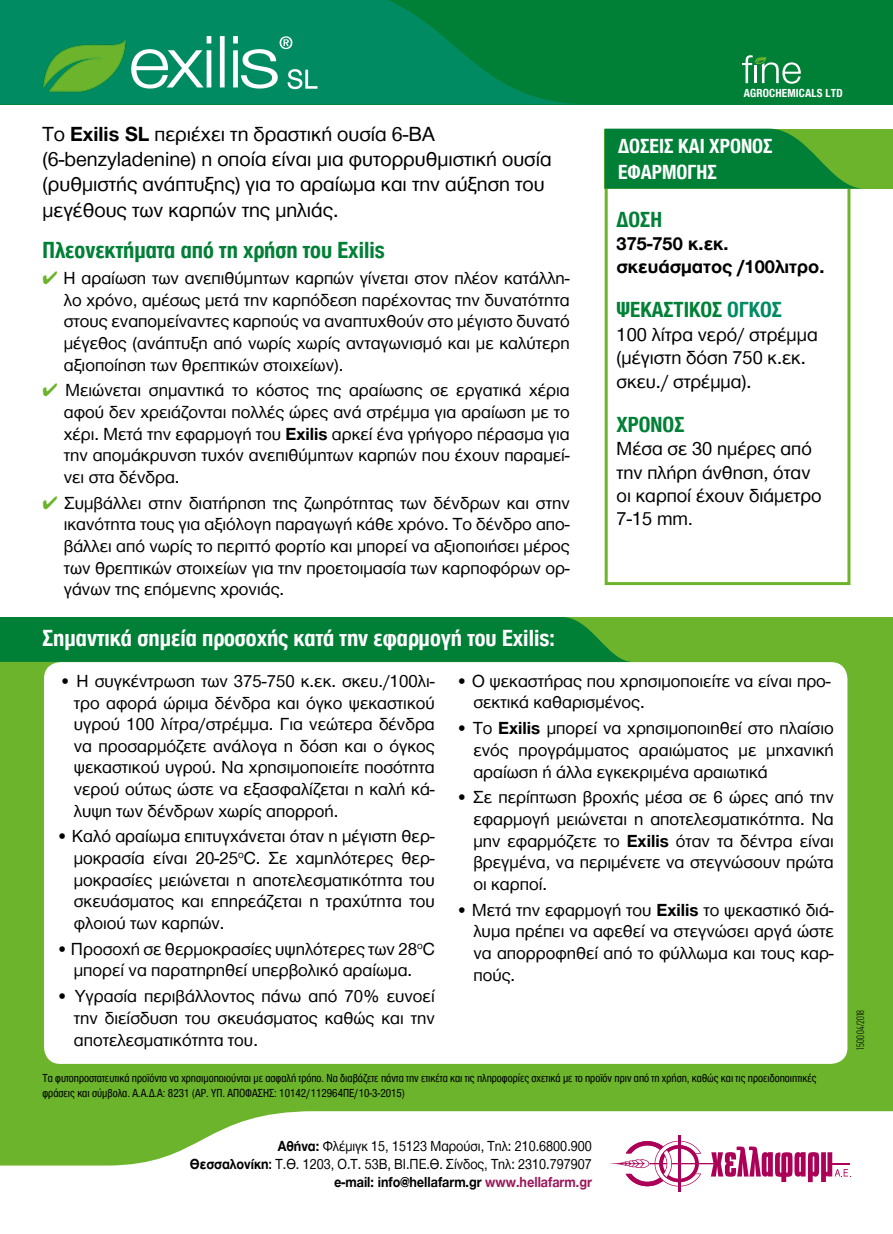
<style>
.page{position:relative;width:893px;height:1234px;background:#fff}
.page>*{position:absolute;margin:0;border:0;box-sizing:border-box;transform-origin:0 0}
.t1{font:700 24px "CF Helvetica Cond";color:#fff}
.t2{font:700 24px "CF Helvetica Cond";color:#008036}
.t3{font:700 22.5px "CF Helvetica Cond";color:#008036}
.t4{font:21px/25.2px "CF Helvetica";color:#000}
.t5{font:700 21px/25.2px "CF Helvetica Cond";color:#fff}
.t6{font:19.5px/23.4px "CF Helvetica";color:#000}
.t7{font:700 19.5px/23.4px "CF Helvetica";color:#000}
.t8{font:18px/21.6px "CF Helvetica";color:#000;text-align:justify}
.t9{font:15px/18px "CF Helvetica";color:#000;text-align:right;scale:.9 1}
.t10{font:12px/14.4px "CF Helvetica Cond";color:#000}
.t11{font:700 12px "CF Helvetica Cond";letter-spacing:.015em;color:#fff}
.t12{font:300 condensed 10.5px "CF Din";color:#000}
.s1{font-weight:700}
.s2{color:#6cb42c}
.s3{color:#008b62}
.s4{font-size:18px}
.s5{font-weight:500}
.s6{font-weight:700;color:#9b1759}
</style>
<div class="page">
<div style="left:605px;top:129px;width:288px;height:59px;background:#6cb42c"></div>
<div style="left:605px;top:164px;width:245px;height:421px;border:3px solid #6cb42c"></div>
<div style="left:0;top:617px;width:893px;height:584px;background:#6cb42c"></div>
<svg style="left:0;top:1111px;width:893px;height:90px;fill:#fff"></svg>
<div style="left:0;top:0;width:893px;height:104px;background:#008036"></div>
<svg style="left:0;top:0;width:574px;height:104px;fill:#008b62"></svg>
<hr style="left:678px;top:1134px;width:2px;height:57px;background:#ac0058">
<svg style="left:711px;top:1145px;width:140px;height:36px;background:#d88ab2"></svg>
<svg style="left:608px;top:1140px;width:93px;height:46px;background:#e9bcd3"></svg>
<hr style="left:672px;top:1162px;width:42px;height:1px;background:#ac0058">
<div style="left:43px;top:660px;width:806px;height:405px;background:#fff;border-radius:18px"></div>
<div style="left:41px;top:659px;width:809px;height:407px;border:3px solid #6cb42c;border-radius:18px"></div>
<svg style="left:742px;top:55px;width:59px;height:29px"></svg>
<svg style="left:220px;top:36px;width:5px;height:51px"></svg>
<svg style="left:233px;top:36px;width:84px;height:53px;background:#3ca686"></svg>
<svg style="left:43px;top:36px;width:168px;height:56px;background:#3ea466"></svg>
<svg style="left:605px;top:129px;width:253px;height:59px"></svg>
<div style="left:0;top:617px;width:633px;height:44px;background:#008036"></div>
<p class="t4" style="left:43px;top:121px;width:511px">Το <span class="s1">Exilis SL</span> περιέχει τη δραστική ουσία 6-BA (6-benzyladenine) η οποία είναι μια φυτορρυθμιστική ουσία (ρυθμιστής ανάπτυξης) για το αραίωμα και την αύξηση του μεγέθους των καρπών της μηλιάς.</p>
<h1 class="t2" style="left:43px;top:237px;width:344px">ΠΛΕΟΝΕΚΤΉΜΑΤΑ ΑΠΌ ΤΗ ΧΡΉΣΗ ΤΟΥ EXILIS</h1>
<p class="t8" style="left:64px;top:267px;width:508px;text-indent:-21px"><span class="s2">✔</span> Η αραίωση των ανεπιθύμητων καρπών γίνεται στον πλέον κατάλλη&shy;λο χρόνο, αμέσως μετά την καρπόδεση παρέχοντας την δυνατότητα στους εναπομείναντες καρπούς να αναπτυχθούν στο μέγιστο δυνατό μέγεθος (ανάπτυξη από νωρίς χωρίς ανταγωνισμό και με καλύτερη αξιοποίηση των θρεπτικών στοιχείων).</p>
<p class="t8" style="left:64px;top:379px;width:508px;text-indent:-21px"><span class="s2">✔</span> Μειώνεται σημαντικά το κόστος της αραίωσης σε εργατικά χέρια αφού δεν χρειάζονται πολλές ώρες ανά στρέμμα για αραίωση με το χέρι. Μετά την εφαρμογή του <span class="s1">Exilis</span> αρκεί ένα γρήγορο πέρασμα για την απομάκρυνση τυχόν ανεπιθύμητων καρπών που έχουν παραμεί&shy;νει στα δένδρα.</p>
<p class="t8" style="left:64px;top:492px;width:507px;text-indent:-21px"><span class="s2">✔</span> Συμβάλλει στην διατήρηση της ζωηρότητας των δένδρων και στην ικανότητα τους για αξιόλογη παραγωγή κάθε χρόνο. Το δένδρο απο&shy;βάλλει από νωρίς το περιττό φορτίο και μπορεί να αξιοποιήσει μέρος των θρεπτικών στοιχείων για την προετοιμασία των καρποφόρων ορ&shy;γάνων της επόμενης χρονιάς.</p>
<h1 class="t1" style="left:43px;top:625px;width:514px">ΣΗΜΑΝΤΙΚΆ ΣΗΜΕΊΑ ΠΡΟΣΟΧΉΣ ΚΑΤΆ ΤΗΝ ΕΦΑΡΜΟΓΉ ΤΟΥ EXILIS:</h1>
<p class="t11" style="left:744px;top:87px;width:100px">AGROCHEMICALS LTD</p>
<p class="t5" style="left:618px;top:134px;width:155px">ΔΌΣΕΙΣ ΚΑΙ ΧΡΌΝΟΣ<br>ΕΦΑΡΜΟΓΉΣ</p>
<p class="t3" style="left:617px;top:207px;width:45px">ΔΌΣΗ</p>
<p class="t7" style="left:617px;top:232px;width:209px">375-750 κ.εκ. σκευάσματος /100λιτρο.</p>
<p class="t3" style="left:617px;top:298px;width:166px">ΨΕΚΑΣΤΙΚΌΣ <span class="s3">ΌΓΚΟΣ</span></p>
<p class="t6" style="left:617px;top:323px;width:203px">100 λίτρα νερό/ στρέμμα (μέγιστη δόση 750 κ.εκ. σκευ./ στρέμμα).</p>
<p class="t3" style="left:617px;top:412px;width:68px">XΡΌΝΟΣ</p>
<p class="t6" style="left:617px;top:437px;width:207px">Μέσα σε 30 ημέρες από την πλήρη άνθηση, όταν οι καρποί έχουν διάμετρο<br>7-15 mm<span class="s4">.</span></p>
<p class="t8" style="left:74px;top:670px;width:363px;text-indent:-14px">• Η συγκέντρωση των 375-750 κ.εκ. σκευ./100λι&shy;τρο αφορά ώριμα δένδρα και όγκο ψεκαστικού υγρού 100 λίτρα/στρέμμα. Για νεώτερα δένδρα να προσαρμόζετε ανάλογα η δόση και ο όγκος ψεκαστικού υγρού. Να χρησιμοποιείτε ποσότητα νερού ούτως ώστε να εξασφαλίζεται η καλή κά&shy;λυψη των δένδρων χωρίς απορροή.</p>
<p class="t8" style="left:74px;top:825px;width:363px;text-indent:-17px">• Καλό αραίωμα επιτυγχάνεται όταν η μέγιστη θερ&shy;μοκρασία είναι 20-25<sup>o</sup>C. Σε χαμηλότερες θερ&shy;μοκρασίες μειώνεται η αποτελεσματικότητα του σκευάσματος και επηρεάζεται η τραχύτητα του φλοιού των καρπών.</p>
<p class="t8" style="left:57px;top:937px;width:379px;text-align:center">• Προσοχή σε θερμοκρασίες υψηλότερες των 28<sup>o</sup>C μπορεί να παρατηρηθεί υπερβολικό αραίωμα.</p>
<p class="t8" style="left:74px;top:985px;width:362px;text-indent:-17px">• Υγρασία περιβάλλοντος πάνω από 70% ευνοεί την διείσδυση του σκευάσματος καθώς και την αποτελεσματικότητα του.</p>
<p class="t8" style="left:473px;top:670px;width:359px;text-indent:-17px">• Ο ψεκαστήρας που χρησιμοποιείτε να είναι προ&shy;σεκτικά καθαρισμένος.</p>
<p class="t8" style="left:473px;top:717px;width:362px;text-indent:-17px">• Το <span class="s1">Exilis</span> μπορεί να χρησιμοποιηθεί στο πλαίσιο ενός προγράμματος αραιώματος με μηχανική αραίωση ή άλλα εγκεκριμένα αραιωτικά</p>
<p class="t8" style="left:473px;top:786px;width:362px;text-indent:-17px">• Σε περίπτωση βροχής μέσα σε 6 ώρες από την εφαρμογή μειώνεται η αποτελεσματικότητα. Να μην εφαρμόζετε το <span class="s1">Exilis</span> όταν τα δέντρα είναι βρεγμένα, να περιμένετε να στεγνώσουν πρώτα οι καρποί.</p>
<p class="t8" style="left:473px;top:898px;width:362px;text-indent:-17px">• Μετά την εφαρμογή του <span class="s1">Exilis</span> το ψεκαστικό διά&shy;λυμα πρέπει να αφεθεί να στεγνώσει αργά ώστε να απορροφηθεί από το φύλλωμα και τους καρ&shy;πούς.</p>
<p class="t10" style="left:43px;top:1070px;width:775px">Τα φυτοπροστατευτικά προϊόντα να χρησιμοποιούνται με ασφαλή τρόπο. Να διαβάζετε πάντα την ετικέτα και τις πληροφορίες σχετικά με το προϊόν πριν από τη χρήση, καθώς και τις προειδοποιητικές φράσεις και σύμβολα. A.A.Δ.Α: 8231 (αρ. υπ. απόφασης: 10142/112964ΠΕ/10-3-2015)</p>
<p class="t12" style="left:855px;top:1049px;width:41px;rotate:-90deg">1500 04/2018</p>
<p class="t9" style="left:190px;top:1136px;width:448px"><span class="s1">Αθήνα:</span> Φλέμιγκ 15, 15123 Μαρούσι, Τηλ: 210.6800.900<br><span class="s1">Θεσσαλονίκη</span><span class="s5">:</span> Τ.Θ. 1203, Ο.Τ. 53Β, ΒΙ.ΠΕ.Θ. Σίνδος, Tηλ: 2310.797907 <span class="s1">e-mail: info@hellafarm.gr</span> <span class="s6">www.hellafarm.gr</span></p>
</div>
